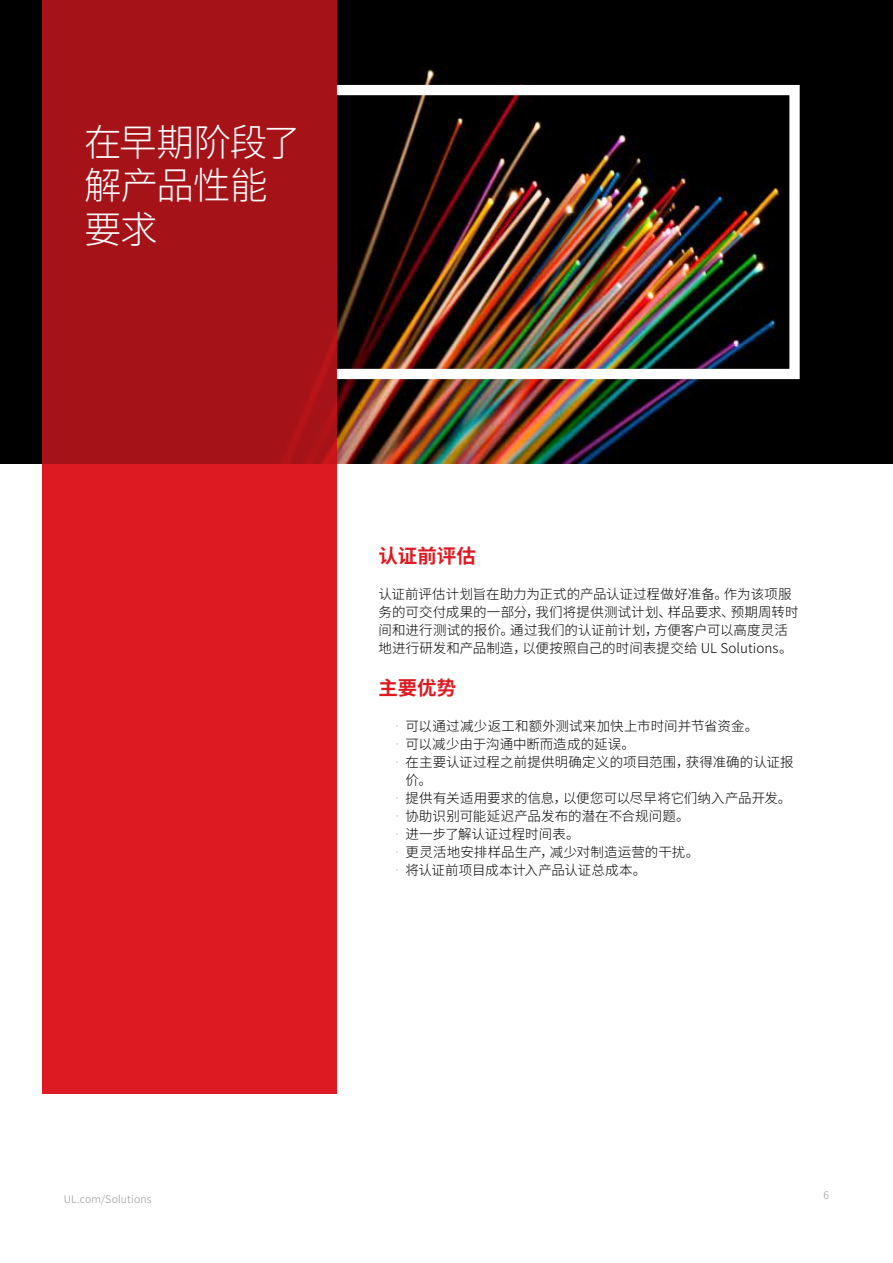
<style>
.page{position:relative;width:893px;height:1263px;background:#fff}
.page>*{position:absolute;margin:0;border:0;box-sizing:border-box;transform-origin:0 0}
.t1{font:300 37.5px/43.5px "Noto Sans CJ Ksc";letter-spacing:-.03em;color:#fff}
.t2{font:700 19.5px "Noto Sans CJ Ksc";color:#dd1a21}
.t3{font:300 13.5px/18px "Noto Sans CJ Ksc";letter-spacing:.005em;color:#000}
.t4{font:300 13.5px "Noto Sans CJ Ksc";letter-spacing:-.015em;color:#000}
.t5{font:300 10.5px "Noto Sans CJ Ksc";letter-spacing:.015em;color:#939598}
.s1{color:#bcbec0}
</style>
<div class="page">
<div style="left:0;top:0;width:893px;height:463px;background:#000"></div>
<img style="left:337px;top:67px;width:463px;height:396px">
<div style="left:331px;top:85px;width:469px;height:294px;border:10px solid #fff"></div>
<svg style="left:42px;top:0;width:295px;height:1094px;background:#c5171d"></svg>
<h1 class="t1" style="left:84px;top:121px;width:218px">在早期阶段了解产品性能要求</h1>
<h2 class="t2" style="left:378px;top:545px;width:99px">认证前评估</h2>
<p class="t3" style="left:378px;top:585px;width:422px">认证前评估计划旨在助力为正式的产品认证过程做好准备。作为该项服务的可交付成果的一部分，我们将提供测试计划、样品要求、预期周转时间和进行测试的报价。通过我们的认证前计划，方便客户可以高度灵活地进行研发和产品制造，以便按照自己的时间表提交给 UL Solutions。</p>
<h2 class="t2" style="left:378px;top:677px;width:80px">主要优势</h2>
<p class="t3" style="left:390px;top:717px;width:369px"><span class="s1">•</span>可以通过减少返工和额外测试来加快上市时间并节省资金。</p>
<p class="t3" style="left:390px;top:735px;width:246px"><span class="s1">•</span>可以减少由于沟通中断而造成的延误。</p>
<p class="t3" style="left:405px;top:753px;width:390px;text-indent:-15px"><span class="s1">•</span>在主要认证过程之前提供明确定义的项目范围，获得准确的认证报价。</p>
<p class="t3" style="left:390px;top:789px;width:402px"><span class="s1">•</span>提供有关适用要求的信息，以便您可以尽早将它们纳入产品开发。</p>
<p class="t3" style="left:390px;top:807px;width:301px"><span class="s1">•</span>协助识别可能延迟产品发布的潜在不合规问题。</p>
<p class="t3" style="left:390px;top:825px;width:191px"><span class="s1">•</span>进一步了解认证过程时间表。</p>
<p class="t3" style="left:390px;top:843px;width:310px"><span class="s1">•</span>更灵活地安排样品生产，减少对制造运营的干扰。</p>
<p class="t4" style="left:390px;top:862px;width:257px"><span class="s1">•</span>将认证前项目成本计入产品认证总成本。</p>
<p class="t5" style="left:64px;top:1194px;width:89px">UL.com/Solutions</p>
<p class="t5" style="left:824px;top:1189px;width:7px">6</p>
</div>
